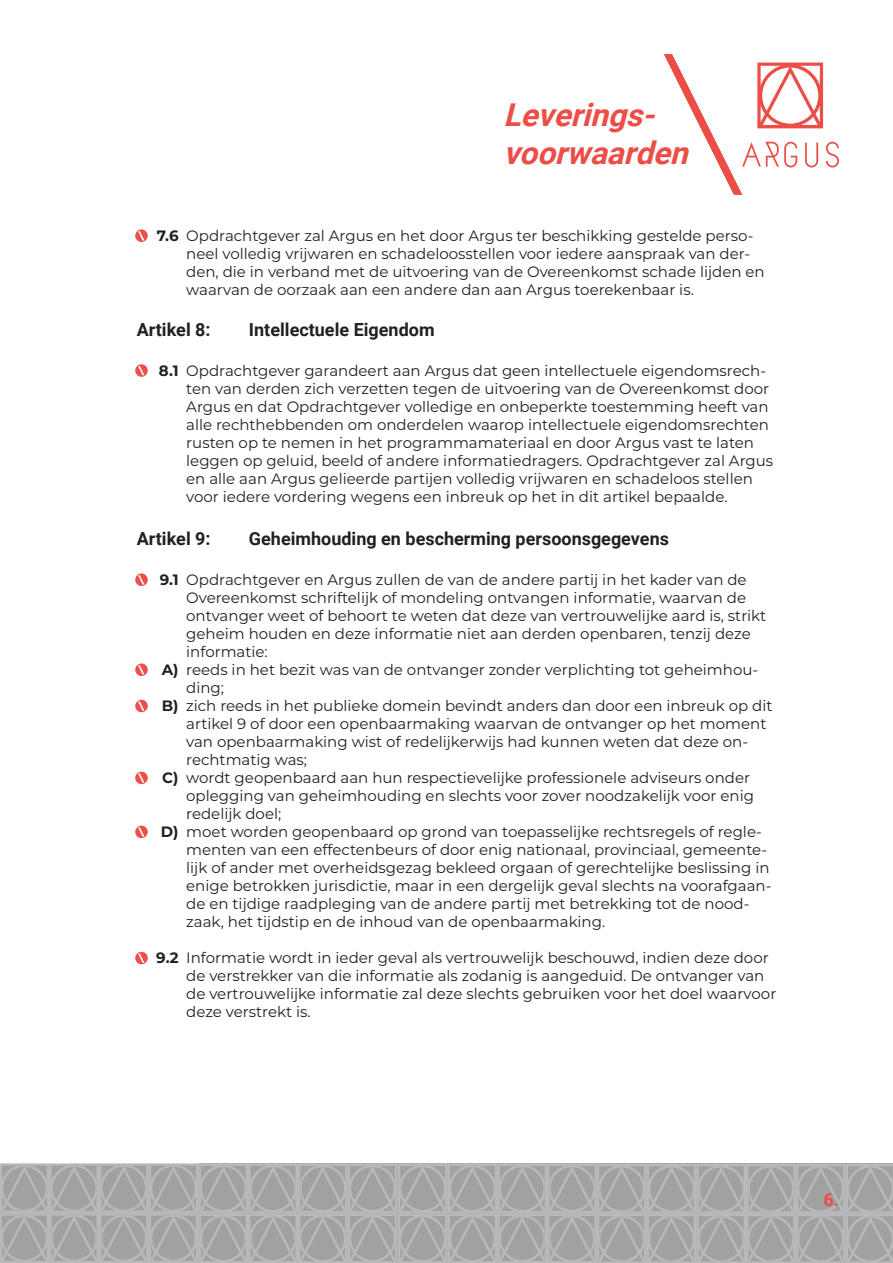
<style>
.page{position:relative;width:893px;height:1263px;background:#fff}
.page>*{position:absolute;margin:0;border:0;box-sizing:border-box;transform-origin:0 0}
.t1{font:italic 700 31.5px/37.8px "Roboto";color:#ed4d47}
.Artikel{font:700 18px "Roboto";color:#231f20}
.Voettekst{font:700 18px "Roboto";color:#ee4c47}
.Teksten{font:15px/18px "Montserrat";color:#231f20}
.Opsomming{font:700 15px "Montserrat";color:#231f20}
</style>
<div class="page">
<svg style="left:0;top:1163px;width:893px;height:100px;background:#aaa"></svg>
<svg style="left:664px;top:54px;width:175px;height:141px"></svg>
<svg style="left:135px;top:952px;width:13px;height:12px"></svg>
<svg style="left:135px;top:826px;width:13px;height:12px"></svg>
<svg style="left:135px;top:772px;width:13px;height:12px"></svg>
<svg style="left:135px;top:700px;width:13px;height:12px"></svg>
<svg style="left:135px;top:663px;width:13px;height:13px"></svg>
<svg style="left:135px;top:573px;width:13px;height:13px"></svg>
<svg style="left:135px;top:364px;width:13px;height:13px"></svg>
<svg style="left:135px;top:229px;width:13px;height:13px"></svg>
<h1 class="t1" style="left:504px;top:95px;width:196px">Leverings&shy;voorwaarden</h1>
<p class="Opsomming" style="left:157px;top:225px;width:23px">7.6</p>
<p class="Teksten" style="left:186px;top:226px;width:580px">Opdrachtgever zal Argus en het door Argus ter beschikking gestelde perso&shy;neel volledig vrijwaren en schadeloosstellen voor iedere aanspraak van der&shy;den, die in verband met de uitvoering van de Overeenkomst schade lijden en waarvan de oorzaak aan een andere dan aan Argus toerekenbaar is.</p>
<p class="Artikel" style="left:137px;top:317px;width:75px">Artikel 8:</p>
<p class="Artikel" style="left:249px;top:317px;width:187px">Intellectuele Eigendom</p>
<p class="Opsomming" style="left:159px;top:360px;width:21px">8.1</p>
<p class="Teksten" style="left:186px;top:361px;width:588px">Opdrachtgever garandeert aan Argus dat geen intellectuele eigendomsrech&shy;ten van derden zich verzetten tegen de uitvoering van de Overeenkomst door Argus en dat Opdrachtgever volledige en onbeperkte toestemming heeft van alle rechthebbenden om onderdelen waarop intellectuele eigendomsrechten rusten op te nemen in het programmamateriaal en door Argus vast te laten leggen op geluid, beeld of andere informatiedragers. Opdrachtgever zal Argus en alle aan Argus gelieerde partijen volledig vrijwaren en schadeloos stellen voor iedere vordering wegens een inbreuk op het in dit artikel bepaalde.</p>
<p class="Artikel" style="left:137px;top:526px;width:75px">Artikel 9:</p>
<p class="Artikel" style="left:249px;top:526px;width:422px">Geheimhouding en bescherming persoonsgegevens</p>
<p class="Opsomming" style="left:160px;top:569px;width:20px">9.1</p>
<p class="Opsomming" style="left:162px;top:659px;width:18px">A)</p>
<p class="Opsomming" style="left:162px;top:695px;width:18px">B)</p>
<p class="Opsomming" style="left:162px;top:767px;width:18px">C)</p>
<p class="Opsomming" style="left:161px;top:821px;width:19px">D)</p>
<p class="Opsomming" style="left:156px;top:947px;width:24px">9.2</p>
<p class="Teksten" style="left:186px;top:570px;width:582px">Opdrachtgever en Argus zullen de van de andere partij in het kader van de Overeenkomst schriftelijk of mondeling ontvangen informatie, waarvan de ontvanger weet of behoort te weten dat deze van vertrouwelijke aard is, strikt geheim houden en deze informatie niet aan derden openbaren, tenzij deze informatie:</p>
<p class="Teksten" style="left:186px;top:660px;width:573px">reeds in het bezit was van de ontvanger zonder verplichting tot geheimhou&shy;ding;</p>
<p class="Teksten" style="left:186px;top:696px;width:588px">zich reeds in het publieke domein bevindt anders dan door een inbreuk op dit artikel 9 of door een openbaarmaking waarvan de ontvanger op het moment van openbaarmaking wist of redelijkerwijs had kunnen weten dat deze on&shy;rechtmatig was;</p>
<p class="Teksten" style="left:186px;top:768px;width:569px">wordt geopenbaard aan hun respectievelijke professionele adviseurs onder oplegging van geheimhouding en slechts voor zover noodzakelijk voor enig redelijk doel;</p>
<p class="Teksten" style="left:186px;top:822px;width:587px">moet worden geopenbaard op grond van toepasselijke rechtsregels of regle&shy;menten van een effectenbeurs of door enig nationaal, provinciaal, gemeente&shy;lijk of ander met overheidsgezag bekleed orgaan of gerechtelijke beslissing in enige betrokken jurisdictie, maar in een dergelijk geval slechts na voorafgaan&shy;de en tijdige raadpleging van de andere partij met betrekking tot de nood&shy;zaak, het tijdstip en de inhoud van de openbaarmaking.</p>
<p class="Teksten" style="left:186px;top:948px;width:592px">Informatie wordt in ieder geval als vertrouwelijk beschouwd, indien deze door de verstrekker van die informatie als zodanig is aangeduid. De ontvanger van de vertrouwelijke informatie zal deze slechts gebruiken voor het doel waarvoor deze verstrekt is.</p>
<p class="Voettekst" style="left:823px;top:1187px;width:17px">6.</p>
</div>
